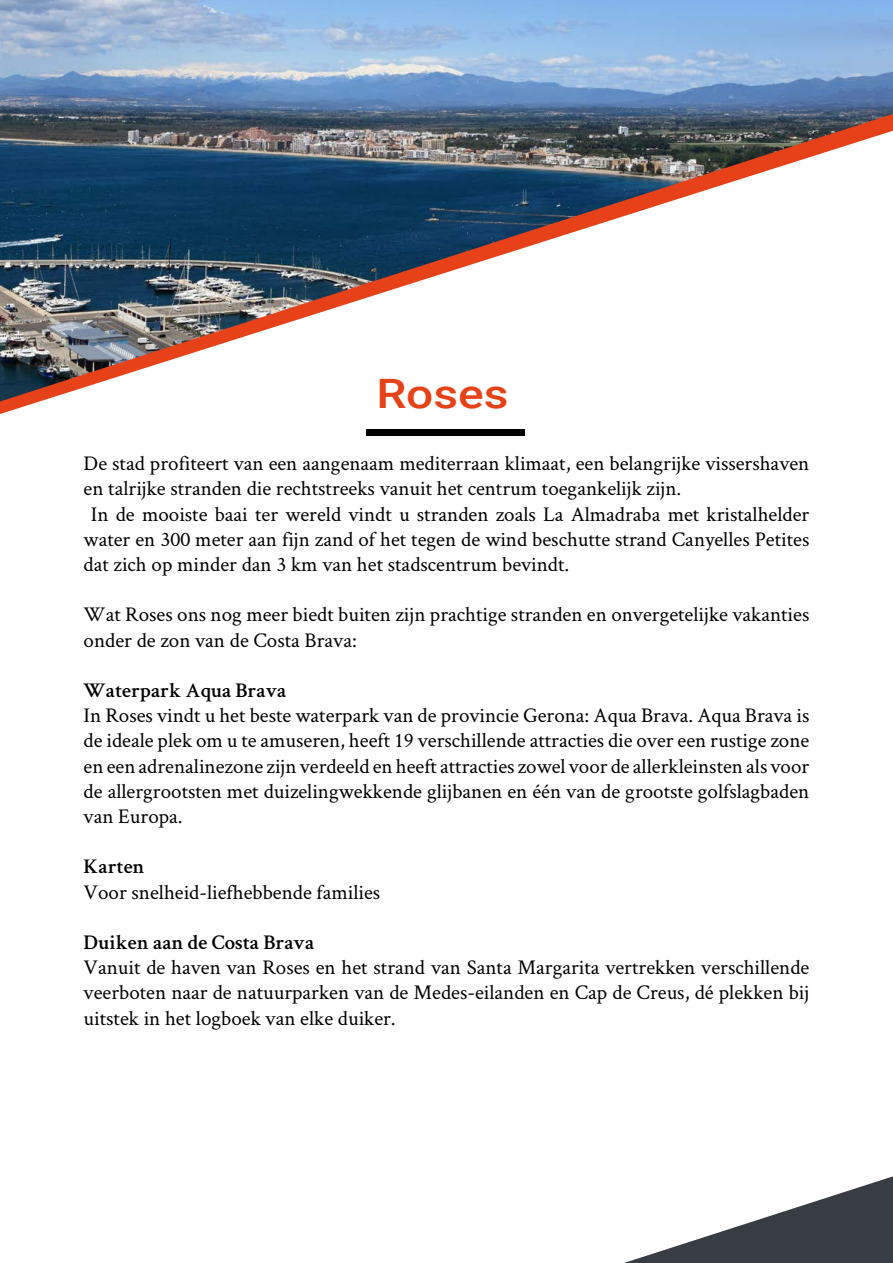
<style>
.page{position:relative;width:893px;height:1263px;background:#fff}
.page>*{position:absolute;margin:0;border:0;box-sizing:border-box;transform-origin:0 0}
.t1{font:500 40.5px "Roboto";color:#e74118;scale:1.18 1}
.t2{font:21px/25.2px "Crimson Text";color:#000;text-align:justify}
.t3{font:600 21px "Crimson Text";color:#000}
</style>
<div class="page">
<svg style="left:624px;top:1176px;width:269px;height:87px"></svg>
<img style="left:0;top:0;width:893px;height:114px">
<img style="left:0;top:114px;width:893px;height:300px">
<div style="left:366px;top:429px;width:158px;height:6px;background:#000"></div>
<h1 class="t1" style="left:376px;top:365px;width:114px">Roses</h1>
<p class="t2" style="left:84px;top:450px;width:727px">De stad profiteert van een aangenaam mediterraan klimaat, een belangrijke vissershaven</p>
<p class="t2" style="left:84px;top:475px;width:599px">en talrijke stranden die rechtstreeks vanuit het centrum toegankelijk zijn.</p>
<p class="t2" style="left:91px;top:500px;width:720px">In de mooiste baai ter wereld vindt u stranden zoals La Almadraba met kristalhelder</p>
<p class="t2" style="left:84px;top:526px;width:727px">water en 300 meter aan fijn zand of het tegen de wind beschutte strand Canyelles Petites</p>
<p class="t2" style="left:84px;top:551px;width:487px">dat zich op minder dan 3 km van het stadscentrum bevindt.</p>
<p class="t2" style="left:84px;top:601px;width:727px">Wat Roses ons nog meer biedt buiten zijn prachtige stranden en onvergetelijke vakanties onder de zon van de Costa Brava:</p>
<p class="t3" style="left:84px;top:675px;width:204px">Waterpark Aqua Brava</p>
<p class="t2" style="left:84px;top:702px;width:727px">In Roses vindt u het beste waterpark van de provincie Gerona: Aqua Brava. Aqua Brava is de ideale plek om u te amuseren, heeft 19 verschillende attracties die over een rustige zone en een adrenalinezone zijn verdeeld en heeft attracties zowel voor de allerkleinsten als voor de allergrootsten met duizelingwekkende glijbanen en één van de grootste golfslagbaden van Europa.</p>
<p class="t3" style="left:84px;top:852px;width:62px">Karten</p>
<p class="t2" style="left:84px;top:878px;width:298px">Voor snelheid-liefhebbende families</p>
<p class="t3" style="left:84px;top:927px;width:232px">Duiken aan de Costa Brava</p>
<p class="t2" style="left:84px;top:954px;width:727px">Vanuit de haven van Roses en het strand van Santa Margarita vertrekken verschillende veerboten naar de natuurparken van de Medes-eilanden en Cap de Creus, dé plekken bij uitstek in het logboek van elke duiker.</p>
</div>
